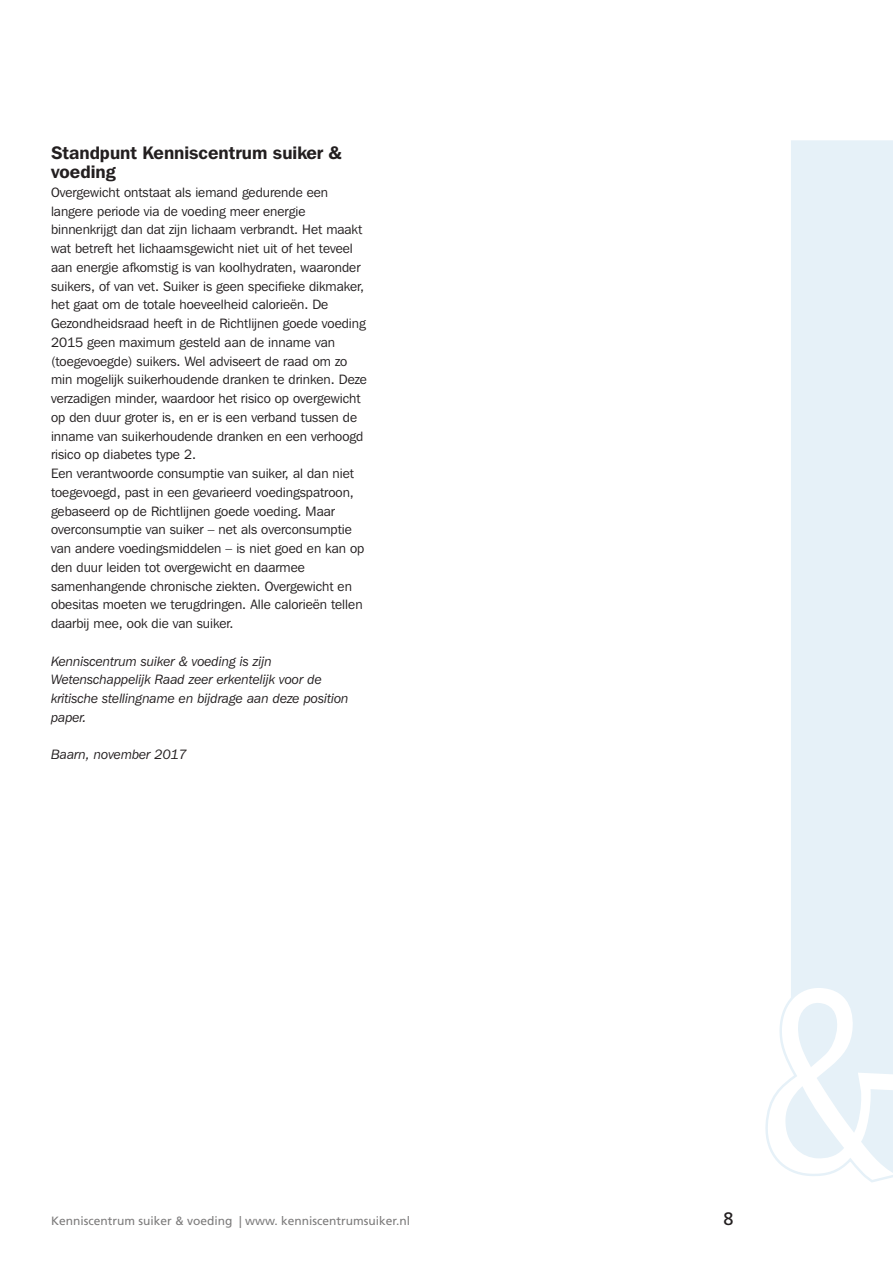
<style>
.page{position:relative;width:893px;height:1263px;background:#fff}
.page>*{position:absolute;margin:0;border:0;box-sizing:border-box;transform-origin:0 0}
.Kop{font:600 18px/18.8px "Franklin Gothic IT Cby BT";color:#231f20}
.t1{font:18px "Frutiger";color:#231f20}
.Platte_tekst{font:13.5px/18.8px "Franklin Gothic IT Cby BT";color:#231f20}
.Platte_tekst-2{font:italic 13.5px/18.8px "Franklin Gothic IT Cby BT";color:#231f20}
.t2{font:12px "Frutiger";color:#7c7b7b}
</style>
<div class="page">
<div style="left:791px;top:140px;width:102px;height:843px;background:#e6f1f8"></div>
<svg style="left:765px;top:983px;width:128px;height:199px"></svg>
<p class="Kop" style="left:51px;top:143px;width:292px">Standpunt Kenniscentrum suiker &amp; voeding</p>
<p class="Platte_tekst" style="left:51px;top:182px;width:317px">Overgewicht ontstaat als iemand gedurende een langere periode via de voeding meer energie binnenkrijgt dan dat zijn lichaam verbrandt. Het maakt wat betreft het lichaamsgewicht niet uit of het teveel aan energie afkomstig is van koolhydraten, waaronder suikers, of van vet. Suiker is geen specifieke dikmaker, het gaat om de totale hoeveelheid calorieën. De Gezondheidsraad heeft in de Richtlijnen goede voeding 2015 geen maximum gesteld aan de inname van (toegevoegde) suikers. Wel adviseert de raad om zo min mogelijk suikerhoudende dranken te drinken. Deze verzadigen minder, waardoor het risico op overgewicht op den duur groter is, en er is een verband tussen de inname van suikerhoudende dranken en een verhoogd risico op diabetes type 2.</p>
<p class="Platte_tekst" style="left:51px;top:464px;width:315px">Een verantwoorde consumptie van suiker, al dan niet toegevoegd, past in een gevarieerd voedingspatroon, gebaseerd op de Richtlijnen goede voeding. Maar overconsumptie van suiker – net als overconsumptie van andere voedingsmiddelen – is niet goed en kan op den duur leiden tot overgewicht en daarmee samenhangende chronische ziekten. Overgewicht en obesitas moeten we terugdringen. Alle calorieën tellen daarbij mee, ook die van suiker.</p>
<p class="Platte_tekst-2" style="left:51px;top:651px;width:299px">Kenniscentrum suiker &amp; voeding is zijn Wetenschappelijk Raad zeer erkentelijk voor de kritische stellingname en bijdrage aan deze position paper.</p>
<p class="Platte_tekst-2" style="left:51px;top:745px;width:138px">Baarn, november 2017</p>
<p class="t2" style="left:51px;top:1213px;width:360px">Kenniscentrum suiker &amp; voeding | www. kenniscentrumsuiker.nl</p>
<h1 class="t1" style="left:723px;top:1208px;width:12px">8</h1>
</div>
